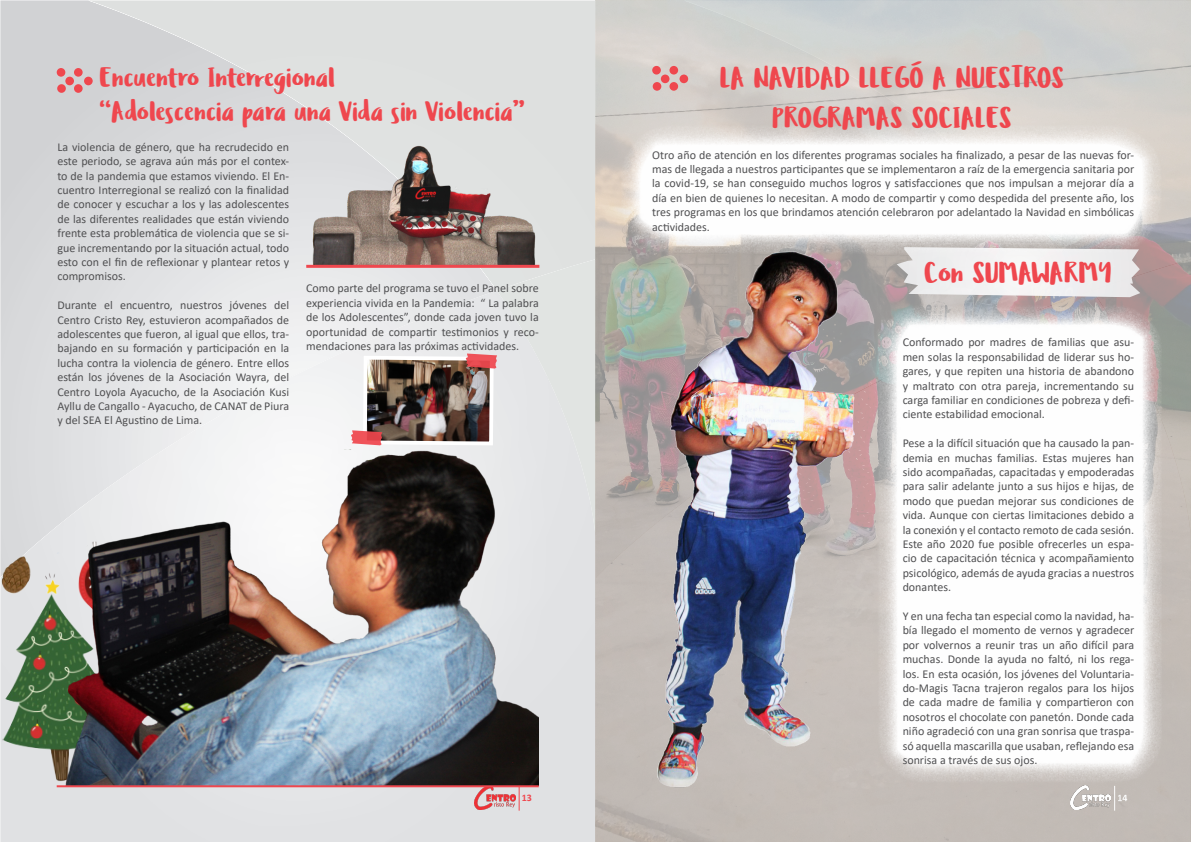
<style>
.page{position:relative;width:1191px;height:842px;background:#fff}
.page>*{position:absolute;margin:0;border:0;box-sizing:border-box;transform-origin:0 0}
.t1{font:30px "Ludicrous";color:#ef474e}
.t2{font:28px "Ludicrous";color:#ef474e}
.t3{font:12px/14.4px "Calibri";color:#505052;text-align:justify}
.t4{font:700 10px "Calibri";color:#ef474e}
.t5{font:700 10px "Calibri";color:#fff}
</style>
<div class="page">
<div style="left:0;top:0;width:596px;height:842px;background:#d7d8da"></div>
<svg style="left:595px;top:259px;width:1px;height:118px"></svg>
<div style="left:0;top:786px;width:357px;height:56px;background:#e1e2e4"></div>
<div style="left:357px;top:536px;width:238px;height:306px;background:#e0e1e3"></div>
<img style="left:27px;top:522px;width:30px;height:19px">
<img style="left:89px;top:0;width:506px;height:449px">
<div style="left:497px;top:259px;width:98px;height:277px;background:#e1e4e2"></div>
<img style="left:596px;top:0;width:595px;height:842px">
<div style="left:596px;top:551px;width:356px;height:291px;background:#c2bbb6"></div>
<div style="left:952px;top:536px;width:238px;height:306px;background:#c2bbb5"></div>
<img style="left:622px;top:522px;width:251px;height:30px">
<img style="left:684px;top:0;width:507px;height:536px">
<img style="left:1092px;top:259px;width:99px;height:277px">
<div style="left:57px;top:68px;width:8px;height:9px;background:#ef474e;border-radius:50%"></div>
<div style="left:57px;top:84px;width:9px;height:9px;background:#ef474e;border-radius:50%"></div>
<div style="left:65px;top:77px;width:9px;height:8px;background:#ef474e;border-radius:50%"></div>
<div style="left:74px;top:68px;width:9px;height:9px;background:#ef474e;border-radius:50%"></div>
<div style="left:74px;top:84px;width:9px;height:9px;background:#ef474e;border-radius:50%"></div>
<div style="left:84px;top:77px;width:9px;height:8px;background:#ef474e;border-radius:50%"></div>
<div style="left:652px;top:66px;width:9px;height:9px;background:#ef474e;border-radius:50%"></div>
<div style="left:652px;top:82px;width:9px;height:9px;background:#ef474e;border-radius:50%"></div>
<div style="left:661px;top:75px;width:8px;height:8px;background:#ef474e;border-radius:50%"></div>
<div style="left:669px;top:66px;width:9px;height:9px;background:#ef474e;border-radius:50%"></div>
<div style="left:669px;top:82px;width:9px;height:9px;background:#ef474e;border-radius:50%"></div>
<div style="left:679px;top:75px;width:9px;height:8px;background:#ef474e;border-radius:50%"></div>
<svg style="left:873px;top:303px;width:289px;height:482px"></svg>
<svg style="left:896px;top:247px;width:244px;height:50px"></svg>
<svg style="left:617px;top:123px;width:545px;height:133px"></svg>
<img style="left:309px;top:142px;width:229px;height:123px">
<hr style="left:306px;top:265px;width:233px;height:3px;background:#ef474e">
<img style="left:351px;top:353px;width:146px;height:94px">
<img style="left:658px;top:230px;width:199px;height:559px">
<img style="left:475px;top:787px;width:40px;height:22px">
<svg style="left:518px;top:787px;width:1px;height:24px"></svg>
<img style="left:1070px;top:785px;width:41px;height:24px">
<svg style="left:1114px;top:786px;width:1px;height:25px"></svg>
<img style="left:0;top:541px;width:57px;height:245px">
<img style="left:57px;top:449px;width:482px;height:336px">
<hr style="left:57px;top:785px;width:482px;height:2px;background:#ef474e">
<p class="t2" style="left:100px;top:60px;width:237px">Encuentro Interregional</p>
<p class="t2" style="left:100px;top:94px;width:427px">“Adolescencia para una Vida sin Violencia”</p>
<p class="t3" style="left:57px;top:139px;width:233px">La violencia de género, que ha recrudecido en este periodo, se agrava aún más por el contex&shy;to de la pandemia que estamos viviendo. El En&shy;cuentro Interregional se realizó con la finalidad de conocer y escuchar a los y las adolescentes de las diferentes realidades que están viviendo frente esta problemática de violencia que se si&shy;gue incrementando por la situación actual, todo esto con el fin de reflexionar y plantear retos y compromisos.</p>
<p class="t3" style="left:57px;top:298px;width:233px">Durante el encuentro, nuestros jóvenes del Centro Cristo Rey, estuvieron acompañados de adolescentes que fueron, al igual que ellos, tra&shy;bajando en su formación y participación en la lucha contra la violencia de género. Entre ellos están los jóvenes de la Asociación Wayra, del Centro Loyola Ayacucho, de la Asociación Kusi Ayllu de Cangallo - Ayacucho, de CANAT de Piura y del SEA El Agustino de Lima.</p>
<p class="t3" style="left:306px;top:281px;width:234px">Como parte del programa se tuvo el Panel sobre experiencia vivida en la Pandemia: “ La palabra de los Adolescentes”, donde cada joven tuvo la oportunidad de compartir testimonios y reco&shy;mendaciones para las próximas actividades.</p>
<p class="t1" style="left:720px;top:59px;width:345px">LA NAVIDAD LLEGÓ A NUESTROS</p>
<p class="t1" style="left:772px;top:99px;width:241px">PROGRAMAS SOCIALES</p>
<p class="t3" style="left:652px;top:147px;width:483px">Otro año de atención en los diferentes programas sociales ha finalizado, a pesar de las nuevas for&shy;mas de llegada a nuestros participantes que se implementaron a raíz de la emergencia sanitaria por la covid-19, se han conseguido muchos logros y satisfacciones que nos impulsan a mejorar día a día en bien de quienes lo necesitan. A modo de compartir y como despedida del presente año, los tres programas en los que brindamos atención celebraron por adelantado la Navidad en simbólicas actividades.</p>
<p class="t1" style="left:924px;top:254px;width:189px">Con SUMAWARMY</p>
<p class="t3" style="left:902px;top:335px;width:233px">Conformado por madres de familias que asu&shy;men solas la responsabilidad de liderar sus ho&shy;gares, y que repiten una historia de abandono y maltrato con otra pareja, incrementando su carga familiar en condiciones de pobreza y defi&shy;ciente estabilidad emocional.</p>
<p class="t3" style="left:902px;top:436px;width:233px">Pese a la difícil situación que ha causado la pan&shy;demia en muchas familias. Estas mujeres han sido acompañadas, capacitadas y empoderadas para salir adelante junto a sus hijos e hijas, de modo que puedan mejorar sus condiciones de vida. Aunque con ciertas limitaciones debido a la conexión y el contacto remoto de cada sesión.<br>Este año 2020 fue posible ofrecerles un espa&shy;cio de capacitación técnica y acompañamiento psicológico, además de ayuda gracias a nuestros donantes.</p>
<p class="t3" style="left:902px;top:608px;width:233px">Y en una fecha tan especial como la navidad, ha&shy;bía llegado el momento de vernos y agradecer por volvernos a reunir tras un año difícil para muchas. Donde la ayuda no faltó, ni los rega&shy;los. En esta ocasión, los jóvenes del Voluntaria&shy;do-Magis Tacna trajeron regalos para los hijos de cada madre de familia y compartieron con nosotros el chocolate con panetón. Donde cada niño agradeció con una gran sonrisa que traspa&shy;só aquella mascarilla que usaban, reflejando esa sonrisa a través de sus ojos.</p>
<p class="t4" style="left:522px;top:791px;width:12px">13</p>
<p class="t5" style="left:1117px;top:791px;width:12px">14</p>
</div>
